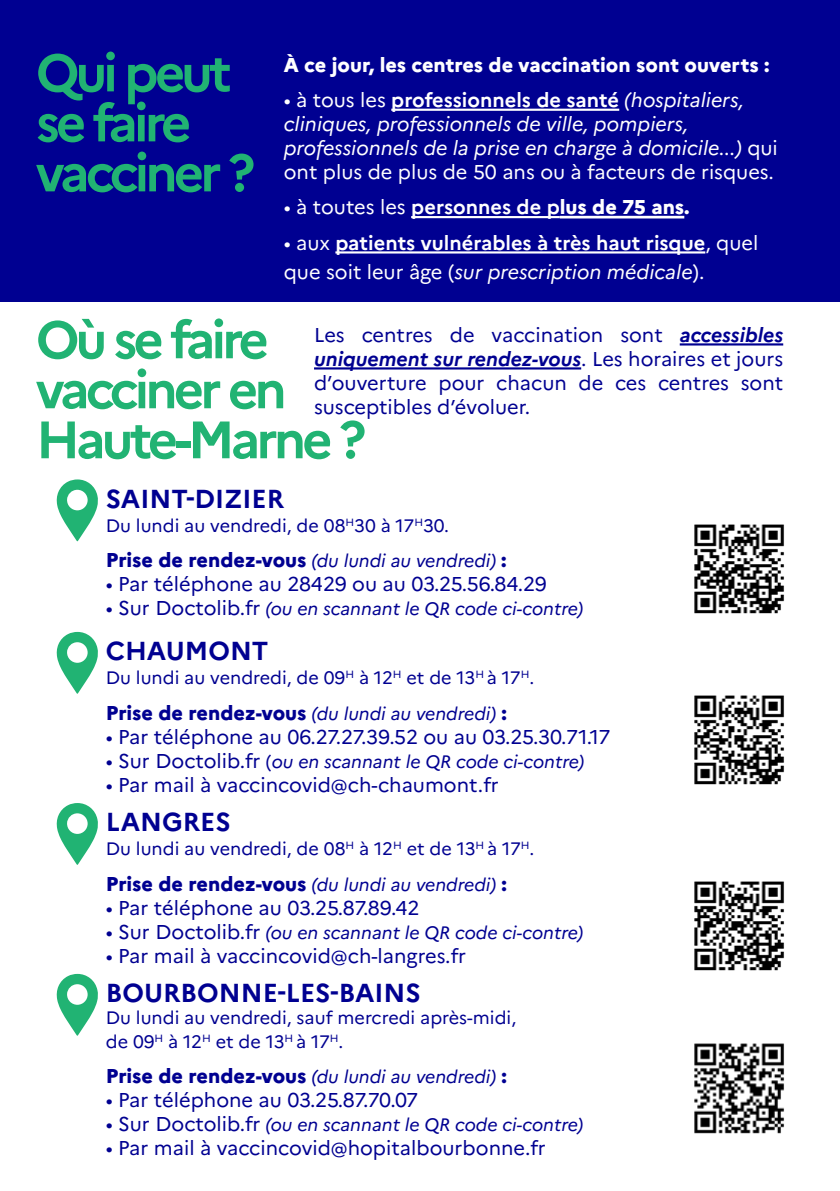
<style>
.page{position:relative;width:840px;height:1191px;background:#fff}
.page>*{position:absolute;margin:0;border:0;box-sizing:border-box;transform-origin:0 0}
.t1{font:700 52.4px/50px "Marianne";letter-spacing:-.075em;color:#21b373}
.t2{font:700 26px "Marianne";color:#000091}
.t3{font:20px/24px "Marianne";color:#000091;text-align:justify}
.t4{font:italic 20px/24px "Marianne";color:#fff}
.t5{font:800 20px "Marianne";color:#000091}
.t6{font:700 20px/28.8px "Marianne";color:#fff}
.t7{font:800 20px "Marianne";color:#fff}
.t8{font:italic 18px "Marianne";color:#000091}
.t9{font:18px/24px "Marianne";color:#000091}
.s1{font-style:normal}
.s2{font-weight:700;font-style:normal}
.s3{font-weight:400}
.s4{font-weight:800}
.s5{font-weight:400;font-style:italic}
.s6{font-weight:400;font-style:italic;font-size:18px}
.s7{font-style:normal;font-size:20px}
.s8{font-weight:700;font-style:italic}
</style>
<div class="page">
<div style="left:0;top:0;width:839px;height:301px;background:#000091"></div>
<svg style="left:56px;top:479px;width:42px;height:62px"></svg>
<img style="left:694px;top:524px;width:90px;height:90px">
<svg style="left:56px;top:632px;width:42px;height:62px"></svg>
<img style="left:694px;top:695px;width:90px;height:90px">
<hr style="left:391px;top:109px;width:228px;height:2px;background:#fff">
<hr style="left:411px;top:216px;width:148px;height:2px;background:#fff">
<hr style="left:559px;top:216px;width:125px;height:2px;background:#fff">
<hr style="left:335px;top:251px;width:370px;height:2px;background:#fff">
<svg style="left:56px;top:803px;width:42px;height:62px"></svg>
<img style="left:694px;top:881px;width:90px;height:90px">
<hr style="left:679px;top:343px;width:103px;height:2px;background:#000091">
<hr style="left:314px;top:367px;width:267px;height:2px;background:#000091">
<svg style="left:56px;top:974px;width:42px;height:61px"></svg>
<img style="left:694px;top:1043px;width:90px;height:91px">
<h1 class="t1" style="left:36px;top:48px;width:220px">Qui peut se faire vacciner ?</h1>
<p class="t7" style="left:283px;top:52px;width:487px">À ce jour, les centres de vaccination sont ouverts :</p>
<p class="t4" style="left:283px;top:88px;width:495px"><span class="s1">• à tous les</span> <span class="s2">professionnels de santé</span> (hospitaliers, cliniques, professionnels de ville, pompiers, professionnels de la prise en charge à domicile...) <span class="s1">qui ont plus de plus de 50 ans ou à facteurs de risques.</span></p>
<p class="t6" style="left:283px;top:193px;width:407px"><span class="s3">• à toutes les</span> personnes de p<span class="s4">lus de 75 ans.</span></p>
<p class="t6" style="left:283px;top:228px;width:476px"><span class="s3">• aux</span> patients vulnérables à très haut risque<span class="s3">, quel que soit leur âge (</span><span class="s5">sur prescription médicale</span><span class="s3">).</span></p>
<h1 class="t1" style="left:36px;top:314px;width:331px">Où se faire vacciner en<br>Haute-Marne ?</h1>
<h2 class="t2" style="left:106px;top:483px;width:180px">SAINT-DIZIER</h2>
<p class="t9" style="left:106px;top:513px;width:344px">Du lundi au vendredi, de 08<sup>H</sup>30 à 17<sup>H</sup>30.</p>
<p class="t5" style="left:106px;top:548px;width:402px">Prise de rendez-vous <span class="s6">(du lundi au vendredi)</span> :</p>
<p class="t3" style="left:106px;top:572px;width:442px">• Par téléphone au 28429 ou au 03.25.56.84.29</p>
<p class="t8" style="left:106px;top:598px;width:478px"><span class="s7">• Sur Doctolib.fr</span> (ou en scannant le QR code ci-contre)</p>
<h2 class="t2" style="left:106px;top:635px;width:164px">CHAUMONT</h2>
<p class="t9" style="left:106px;top:666px;width:430px">Du lundi au vendredi, de 09<sup>H</sup> à 12<sup>H</sup> et de 13<sup>H</sup> à 17<sup>H</sup>.</p>
<p class="t5" style="left:106px;top:700px;width:402px">Prise de rendez-vous <span class="s6">(du lundi au vendredi)</span> :</p>
<p class="t3" style="left:106px;top:724px;width:506px">• Par téléphone au 06.27.27.39.52 ou au 03.25.30.71.17</p>
<p class="t8" style="left:106px;top:750px;width:479px"><span class="s7">• Sur Doctolib.fr</span> <span class="s1">(</span>ou en scannant le QR code ci-contre)</p>
<p class="t3" style="left:106px;top:772px;width:394px">• Par mail à vaccincovid@ch-chaumont.fr</p>
<p class="t3" style="left:314px;top:323px;width:470px">Les centres de vaccination sont <span class="s8">accessibles uniquement sur rendez-vous</span>. Les horaires et jours d’ouverture pour chacun de ces centres sont susceptibles d’évoluer.</p>
<h2 class="t2" style="left:106px;top:806px;width:126px">LANGRES</h2>
<p class="t9" style="left:106px;top:837px;width:430px">Du lundi au vendredi, de 08<sup>H</sup> à 12<sup>H</sup> et de 13<sup>H</sup> à 17<sup>H</sup>.</p>
<p class="t5" style="left:106px;top:871px;width:402px">Prise de rendez-vous <span class="s6">(du lundi au vendredi)</span> :</p>
<p class="t3" style="left:106px;top:895px;width:315px">• Par téléphone au 03.25.87.89.42</p>
<p class="t8" style="left:106px;top:921px;width:478px"><span class="s7">• Sur Doctolib.fr</span> (ou en scannant le QR code ci-contre)</p>
<p class="t3" style="left:106px;top:943px;width:361px">• Par mail à vaccincovid@ch-langres.fr</p>
<h2 class="t2" style="left:106px;top:977px;width:316px">BOURBONNE-LES-BAINS</h2>
<p class="t9" style="left:106px;top:1005px;width:411px">Du lundi au vendredi, sauf mercredi après-midi, de 09<sup>H</sup> à 12<sup>H</sup> et de 13<sup>H</sup> à 17<sup>H</sup>.</p>
<p class="t5" style="left:106px;top:1064px;width:402px">Prise de rendez-vous <span class="s6">(du lundi au vendredi)</span> :</p>
<p class="t3" style="left:106px;top:1088px;width:314px">• Par téléphone au 03.25.87.70.07</p>
<p class="t8" style="left:106px;top:1113px;width:478px"><span class="s7">• Sur Doctolib.fr</span> (ou en scannant le QR code ci-contre)</p>
<p class="t3" style="left:106px;top:1136px;width:441px">• Par mail à vaccincovid@hopitalbourbonne.fr</p>
</div>
